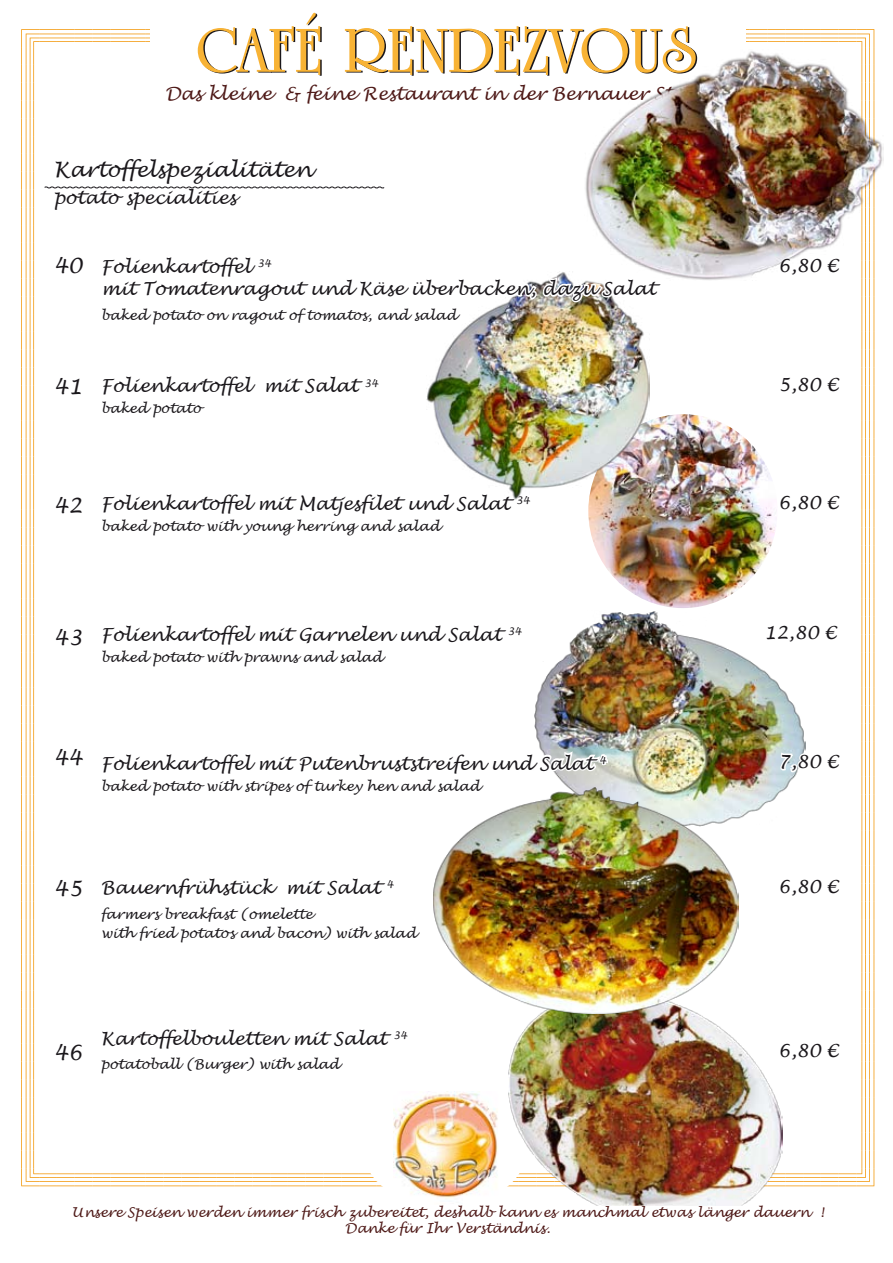
<style>
.page{position:relative;width:893px;height:1263px;background:#fff}
.page>*{position:absolute;margin:0;border:0;box-sizing:border-box;transform-origin:0 0}
.t1{font:italic 21px "Lucida Handwriting";color:#1a171b}
.t2{font:italic 18px/21.6px "Lucida Handwriting";color:#1a171b}
.t3{font:italic 18px "Lucida Handwriting";letter-spacing:-.01em;color:#4e1917}
.t4{font:italic 13.5px/19px "Lucida Handwriting";color:#1a171b}
.t5{font:italic 13.5px/16.2px "Lucida Handwriting";letter-spacing:-.005em;color:#4e1917;text-align:center}
</style>
<div class="page">
<img style="left:411px;top:1186px;width:68px;height:13px">
<img style="left:509px;top:1186px;width:273px;height:19px">
<img style="left:21px;top:13px;width:854px;height:1173px">
<img style="left:434px;top:787px;width:304px;height:227px">
<p class="t3" style="left:165px;top:83px;width:566px">Das kleine &amp; feine Restaurant in der Bernauer Straße !</p>
<p class="t1" style="left:54px;top:157px;width:260px">Kartoffelspezialitäten</p>
<p class="t2" style="left:54px;top:188px;width:184px">potato specialities</p>
<p class="t1" style="left:54px;top:253px;width:30px">40</p>
<p class="t2" style="left:101px;top:257px;width:556px">Folienkartoffel <sup>34<br></sup>mit Tomatenragout und Käse überbacken, dazu Salat</p>
<p class="t4" style="left:101px;top:306px;width:357px">baked potato on ragout of tomatos, and salad</p>
<p class="t1" style="left:54px;top:374px;width:30px">41</p>
<p class="t2" style="left:101px;top:376px;width:279px">Folienkartoffel mit Salat <sup>34</sup></p>
<p class="t4" style="left:101px;top:400px;width:102px">baked potato</p>
<p class="t1" style="left:54px;top:493px;width:30px">42</p>
<p class="t2" style="left:101px;top:494px;width:430px">Folienkartoffel mit Matjesfilet und Salat <sup>34</sup></p>
<p class="t4" style="left:101px;top:517px;width:340px">baked potato with young herring and salad</p>
<p class="t1" style="left:54px;top:624px;width:30px">43</p>
<p class="t2" style="left:101px;top:624px;width:422px">Folienkartoffel mit Garnelen und Salat <sup>34</sup></p>
<p class="t4" style="left:101px;top:648px;width:283px">baked potato with prawns and salad</p>
<p class="t1" style="left:54px;top:745px;width:30px">44</p>
<p class="t2" style="left:101px;top:753px;width:507px">Folienkartoffel mit Putenbruststreifen und Salat <sup>4</sup></p>
<p class="t4" style="left:101px;top:777px;width:381px">baked potato with stripes of turkey hen and salad</p>
<p class="t1" style="left:54px;top:876px;width:30px">45</p>
<p class="t2" style="left:101px;top:878px;width:294px">Bauernfrühstück mit Salat <sup>4</sup></p>
<p class="t4" style="left:101px;top:905px;width:317px">farmers breakfast (omelette<br>with fried potatos and bacon) with salad</p>
<p class="t1" style="left:54px;top:1040px;width:30px">46</p>
<p class="t2" style="left:101px;top:1028px;width:308px">Kartoffelbouletten mit Salat <sup>34</sup></p>
<p class="t4" style="left:101px;top:1055px;width:240px">potatoball (Burger) with salad</p>
<p class="t2" style="left:778px;top:255px;width:62px">6,80 €</p>
<p class="t2" style="left:778px;top:374px;width:62px">5,80 €</p>
<p class="t2" style="left:778px;top:492px;width:62px">6,80 €</p>
<p class="t2" style="left:764px;top:623px;width:75px">12,80 €</p>
<p class="t2" style="left:778px;top:751px;width:62px">7,80 €</p>
<p class="t2" style="left:778px;top:876px;width:62px">6,80 €</p>
<p class="t2" style="left:778px;top:1040px;width:62px">6,80 €</p>
<p class="t5" style="left:72px;top:1204px;width:754px">Unsere Speisen werden immer frisch zubereitet, deshalb kann es manchmal etwas länger dauern !<br>Danke für Ihr Verständnis.</p>
</div>
